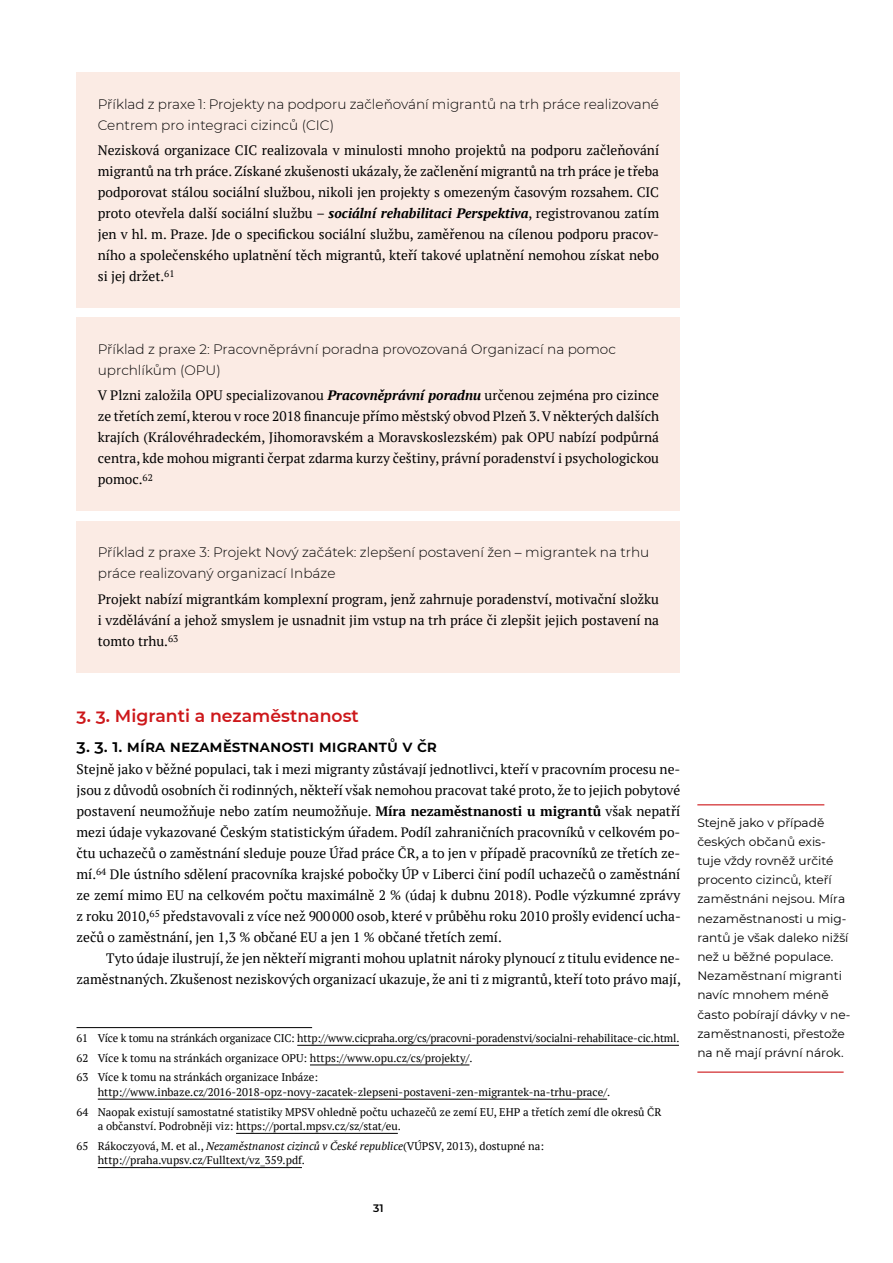
<style>
.page{position:relative;width:893px;height:1263px;background:#fff}
.page>*{position:absolute;margin:0;border:0;box-sizing:border-box;transform-origin:0 0}
.t1{font:600 17.25px "Montserrat";color:#cd171a}
.t2{font:600 16.05px "Montserrat";letter-spacing:.025em;color:#000}
.text_první{font:13.65px/21px "PT Serif";color:#000;text-align:justify}
.Chlebový_text_první{font:13.65px/21px "PT Serif";color:#000;text-align:justify}
.nadpis{font:300 13.65px/21px "Montserrat";color:#000}
.Chlebový_text{font:13.65px/21px "PT Serif";color:#000;text-align:right}
.text_poslední{font:13.65px/21px "PT Serif";color:#000;text-align:justify}
.Poznámka_na_pravé_st{font:12.15px/19.2px "Montserrat";color:#000}
.Footnote_text{font:11.1px/14.5px "PT Serif";color:#000}
.t3{font:600 10.8px "Montserrat";color:#000}
.s1{font-weight:700;font-style:italic}
.s2{font-weight:700}
.s3{font-style:italic}
</style>
<div class="page">
<div style="left:77px;top:72px;width:603px;height:85px;background:#fbebe4"></div>
<div style="left:77px;top:121px;width:603px;height:187px;background:#fbebe4"></div>
<div style="left:77px;top:318px;width:603px;height:84px;background:#fbebe4"></div>
<div style="left:77px;top:367px;width:603px;height:144px;background:#fbebe4"></div>
<div style="left:77px;top:521px;width:603px;height:84px;background:#fbebe4"></div>
<div style="left:77px;top:570px;width:603px;height:102px;background:#fbebe4"></div>
<hr style="left:77px;top:1027px;width:235px;height:1px;background:#000">
<hr style="left:297px;top:1045px;width:382px;height:1px;background:#000">
<hr style="left:310px;top:1065px;width:159px;height:1px;background:#000">
<hr style="left:98px;top:1099px;width:509px;height:1px;background:#000">
<hr style="left:236px;top:1133px;width:162px;height:1px;background:#000">
<hr style="left:98px;top:1167px;width:204px;height:1px;background:#000">
<hr style="left:697px;top:804px;width:127px;height:1px;background:#cd171a">
<hr style="left:697px;top:1071px;width:147px;height:2px;background:#cd171a">
<p class="nadpis" style="left:98px;top:93px;width:563px">Příklad z praxe 1: Projekty na podporu začleňování migrantů na trh práce realizované<br>Centrem pro integraci cizinců (CIC)</p>
<p class="text_první" style="left:98px;top:140px;width:563px">Nezisková organizace CIC realizovala v minulosti mnoho projektů na podporu začleňování migrantů na trh práce. Získané zkušenosti ukázaly, že začlenění migrantů na trh práce je třeba podporovat stálou sociální službou, nikoli jen projekty s omezeným časovým rozsahem. CIC proto otevřela další sociální službu – <span class="s1">sociální rehabilitaci Perspektiva</span>, registrovanou zatím jen v hl. m. Praze. Jde o specifickou sociální službu, zaměřenou na cílenou podporu pracov&shy;ního a společenského uplatnění těch migrantů, kteří takové uplatnění nemohou získat nebo si jej držet.<sup>61</sup></p>
<p class="nadpis" style="left:98px;top:338px;width:520px">Příklad z praxe 2: Pracovněprávní poradna provozovaná Organizací na pomoc uprchlíkům (OPU)</p>
<p class="text_první" style="left:98px;top:385px;width:563px">V Plzni založila OPU specializovanou <span class="s1">Pracovněprávní poradnu</span> určenou zejména pro cizince ze třetích zemí, kterou v roce 2018 financuje přímo městský obvod Plzeň 3. Vněkterých dalších krajích (Královéhradeckém, Jihomoravském a Moravskoslezském) pak OPU nabízí podpůrná centra, kde mohou migranti čerpat zdarma kurzy češtiny, právní poradenství i psychologickou pomoc.<sup>62</sup></p>
<p class="nadpis" style="left:98px;top:542px;width:553px">Příklad z praxe 3: Projekt Nový začátek: zlepšení postavení žen – migrantek na trhu práce realizovaný organizací Inbáze</p>
<p class="text_poslední" style="left:98px;top:588px;width:563px">Projekt nabízí migrantkám komplexní program, jenž zahrnuje poradenství, motivační složku i vzdělávání a jehož smyslem je usnadnit jim vstup na trh práce či zlepšit jejich postavení na tomto trhu.<sup>63</sup></p>
<p class="t1" style="left:77px;top:704px;width:284px">3. 3. Migranti a nezaměstnanost</p>
<p class="t2" style="left:77px;top:735px;width:351px">3. 3. 1. M íra nezaměstnanosti migrantů v ČR</p>
<p class="Chlebový_text_první" style="left:77px;top:759px;width:606px">Stejně jako v běžné populaci, tak i mezi migranty zůstávají jednotlivci, kteří v pracovním procesu ne&shy;jsou z důvodů osobních či rodinných, někteří však nemohou pracovat také proto, že to jejich pobytové postavení neumožňuje nebo zatím neumožňuje. <span class="s2">Míra nezaměstnanosti u migrantů</span> však nepatří mezi údaje vykazované Českým statistickým úřadem. Podíl zahraničních pracovníků v celkovém po&shy;čtu uchazečů o zaměstnání sleduje pouze Úřad práce ČR, a to jen v případě pracovníků ze třetích ze&shy;mí.<sup>64</sup> Dle ústního sdělení pracovníka krajské pobočky ÚP v Liberci činí podíl uchazečů o zaměstnání ze zemí mimo EU na celkovém počtu maximálně 2 % (údaj k dubnu 2018). Podle výzkumné zprávy z roku 2010,<sup>65</sup> představovali z více než 900000 osob, které v průběhu roku 2010 prošly evidencí ucha&shy;zečů o zaměstnání, jen 1,3 % občané EU a jen 1 % občané třetích zemí.</p>
<p class="Chlebový_text" style="left:77px;top:948px;width:606px">Tyto údaje ilustrují, že jen někteří migranti mohou uplatnit nároky plynoucí z titulu evidence ne&shy;zaměstnaných. Zkušenost neziskových organizací ukazuje, že ani ti z migrantů, kteří toto právo mají,</p>
<p class="Footnote_text" style="left:77px;top:1031px;width:604px">61 Více k tomu na stránkách organizace CIC: http://www.cicpraha.org/cs/pracovni-‑ poradenstvi/socialni-‑ rehabilitace-‑ cic.html.</p>
<p class="Footnote_text" style="left:77px;top:1050px;width:397px">62 Více k tomu na stránkách organizace OPU: https://www.opu.cz/cs/projekty/.</p>
<p class="Footnote_text" style="left:98px;top:1070px;width:514px;text-indent:-21px">63 Více k tomu na stránkách organizace Inbáze:<br>http://www.inbaze.cz/2016-2018-opz-‑ novy-‑ zacatek-‑ zlepseni-‑ postaveni-‑ zen-‑ migrantek-‑ na-‑trhu-‑ prace/.</p>
<p class="Footnote_text" style="left:98px;top:1104px;width:565px;text-indent:-21px">64 Naopak existují samostatné statistiky MPSV ohledně počtu uchazečů ze zemí EU, EHP a třetích zemí dle okresů ČR a občanství. Podrobněji viz: https://portal.mpsv.cz/sz/stat/eu.</p>
<p class="Footnote_text" style="left:98px;top:1138px;width:448px;text-indent:-21px">65 Rákoczyová, M. et al., <span class="s3">Nezaměstnanost cizinců v České republice</span>(VÚPSV, 2013), dostupné na: http://praha.vupsv.cz/Fulltext/vz_359.pdf.</p>
<p class="t3" style="left:373px;top:1200px;width:12px">31</p>
<p class="Poznámka_na_pravé_st" style="left:697px;top:812px;width:155px">Stejně jako v případě českých občanů exis&shy;tuje vždy rovněž určité procento cizinců, kteří zaměstnáni nejsou. Míra nezaměstnanosti u mig&shy;rantů je však daleko nižší než u běžné populace.<br>Nezaměstnaní migranti navíc mnohem méně často pobírají dávky v ne&shy;zaměstnanosti, přestože na ně mají právní nárok.</p>
</div>
